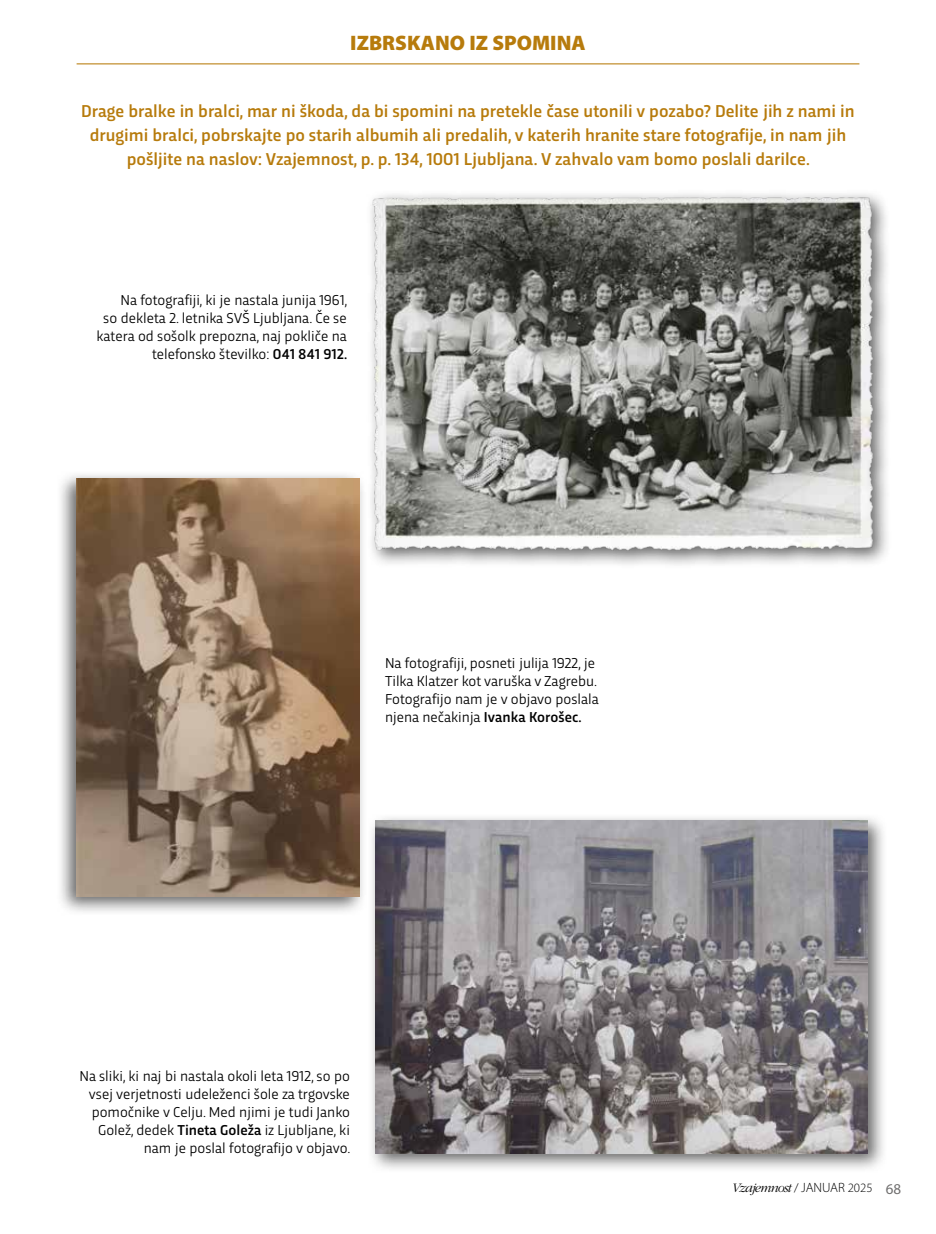
<style>
.page{position:relative;width:936px;height:1234px;background:#fff}
.page>*{position:absolute;margin:0;border:0;box-sizing:border-box;transform-origin:0 0}
.t1{font:900 21px "Myriad Pro";color:#b77b0c}
.t2{font:500 18px/24px "Trasandina";color:#b77b0c;text-align:center}
.t3{font:15px/18px "Trasandina";color:#000;text-align:right}
.t4{font:italic 300 13.5px "ITC Garamond Std";letter-spacing:-.06em;color:#000}
.s1{font-weight:500}
.s2{font-family:"Myriad Pro";font-style:normal;font-size:12.75px}
.s3{font-family:"Myriad Pro";font-style:normal}
.s4{font-family:"Myriad Pro";font-weight:400;font-style:normal;font-size:15px;color:#706f6f}
</style>
<div class="page">
<hr style="left:77px;top:63px;width:782px;height:1px;background:#b77b0c">
<div style="left:367px;top:812px;width:520px;height:360px;background:#000;opacity:.6"></div>
<img style="left:375px;top:820px;width:492px;height:332px">
<div style="left:56px;top:469px;width:311px;height:446px;background:#000;opacity:.6"></div>
<img style="left:77px;top:478px;width:282px;height:417px">
<div style="left:365px;top:189px;width:526px;height:380px;background:#000;opacity:.6"></div>
<img style="left:369px;top:192px;width:507px;height:362px">
<h1 class="t1" style="left:350px;top:29px;width:237px">IZBRSKANO IZ SPOMINA</h1>
<p class="t2" style="left:81px;top:97px;width:775px">Drage bralke in bralci, mar ni škoda, da bi spomini na pretekle čase utonili v pozabo? Delite jih z nami in drugimi bralci, pobrskajte po starih albumih ali predalih, v katerih hranite stare fotografije, in nam jih pošljite na naslov: Vzajemnost, p. p. 134, 1001 Ljubljana. V zahvalo vam bomo poslali darilce.</p>
<p class="t3" style="left:97px;top:290px;width:252px">Na fotografiji, ki je nastala junija 1961,<br>so dekleta 2. letnika SVŠ Ljubljana. Če se katera od sošolk prepozna, naj pokliče na telefonsko številko: <span class="s1">041 841 912.</span></p>
<p class="t3" style="left:385px;top:652px;width:215px;text-align:left">Na fotografiji, posneti julija 1922, je Tilka Klatzer kot varuška v Zagrebu.<br>Fotografijo nam je v objavo poslala njena nečakinja <span class="s1">Ivanka Korošec.</span></p>
<p class="t3" style="left:79px;top:1065px;width:272px">Na sliki, ki naj bi nastala okoli leta 1912, so po vsej verjetnosti udeleženci šole za trgovske pomočnike v Celju. Med njimi je tudi Janko Golež, dedek <span class="s1">Tineta Goleža</span> iz Ljubljane, ki nam je poslal fotografijo v objavo.</p>
<p class="t4" style="left:731px;top:1180px;width:171px">Vzajemnost <span class="s2">/</span> <span class="s3">JANUAR</span> <span class="s2">2025</span> <span class="s4">68</span></p>
</div>
